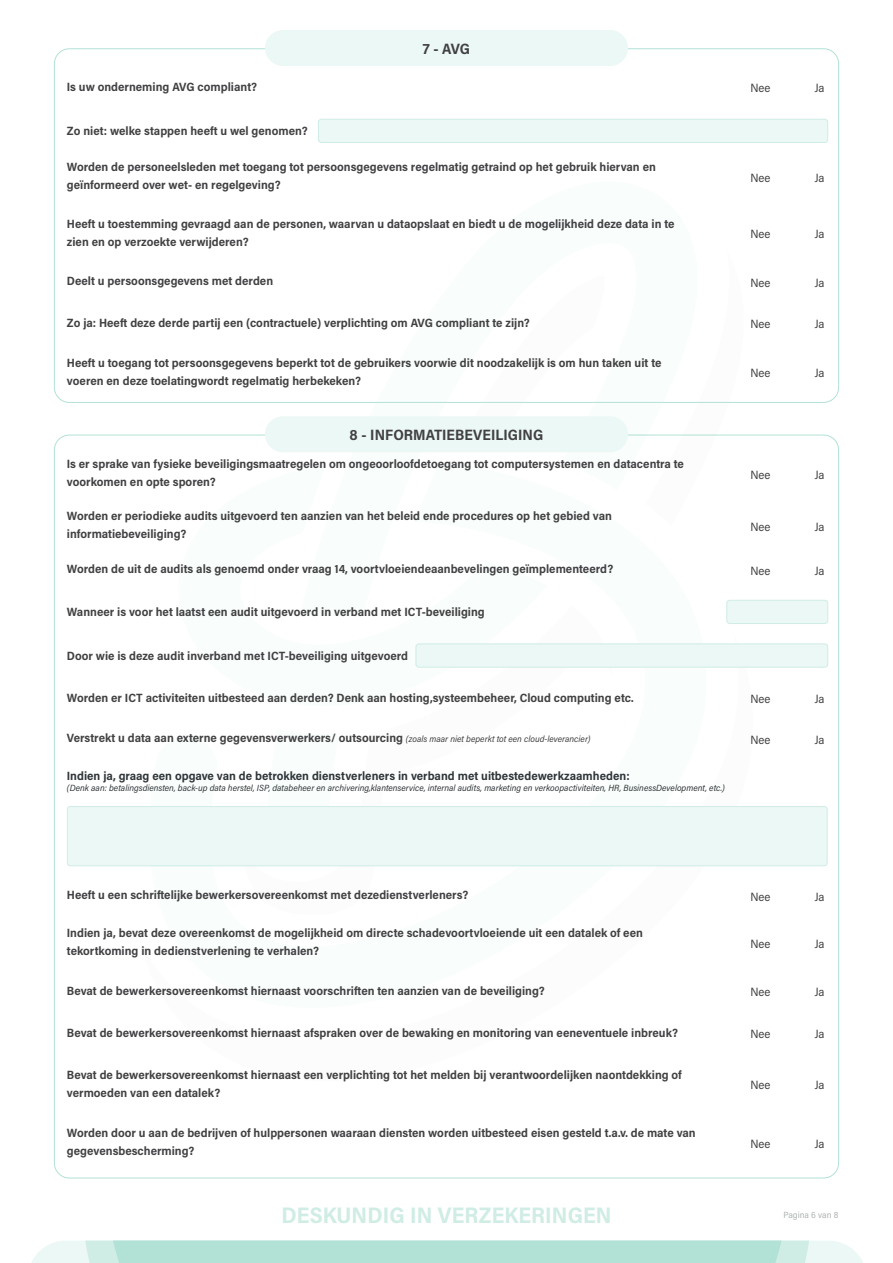
<style>
.page{position:relative;width:893px;height:1263px;background:#fff}
.page>*{position:absolute;margin:0;border:0;box-sizing:border-box;transform-origin:0 0}
.t1{font:700 22.5px "Acumin Pro Semi Cond";letter-spacing:.005em;color:#cfece5}
.t2{font:700 15px "Acumin Pro Semi Cond";color:#414042}
.t3{font:700 12px/18px "Acumin Pro Semi Cond";color:#414042}
.t4{font:700 12px "Acumin Pro Semi Cond";color:#2f3538}
.t5{font:12px "Acumin Pro Semi Cond";letter-spacing:-.005em;color:#414042}
.t6{font:italic 9px "Acumin Pro Semi Cond";color:#2f3538}
.t7{font:9px "Acumin Pro Semi Cond";color:#afb1b1}
.s1{font-weight:400;font-style:italic;font-size:9px}
</style>
<div class="page">
<svg style="left:31px;top:1240px;width:832px;height:23px;background:#bde5dc"></svg>
<div style="left:265px;top:30px;width:363px;height:36px;background:#ecf8f5;border-radius:18px"></div>
<div style="left:265px;top:416px;width:363px;height:36px;background:#ecf8f5;border-radius:18px"></div>
<div style="left:318px;top:119px;width:510px;height:23px;background:#ecf8f5;border-radius:3px"></div>
<div style="left:318px;top:119px;width:510px;height:24px;border:1px solid #cfece5;border-radius:3px"></div>
<div style="left:727px;top:600px;width:101px;height:23px;background:#ecf8f5;border-radius:3px"></div>
<div style="left:726px;top:600px;width:102px;height:24px;border:1px solid #cfece5;border-radius:3px"></div>
<div style="left:416px;top:644px;width:412px;height:23px;background:#ecf8f5;border-radius:3px"></div>
<div style="left:416px;top:643px;width:412px;height:24px;border:1px solid #cfece5;border-radius:3px"></div>
<div style="left:67px;top:806px;width:760px;height:60px;background:#ecf8f5;border-radius:3px"></div>
<div style="left:67px;top:806px;width:760px;height:60px;border:1px solid #cfece5;border-radius:3px"></div>
<p class="t3" style="left:67px;top:77px;width:192px">Is uw onderneming AVG compliant?</p>
<p class="t3" style="left:67px;top:121px;width:242px">Zo niet: welke stappen heeft u wel genomen?</p>
<p class="t2" style="left:423px;top:38px;width:49px">7 - AVG</p>
<p class="t3" style="left:67px;top:158px;width:590px">Worden de personeelsleden met toegang tot persoonsgegevens regelmatig getraind op het gebruik hiervan en geïnformeerd over wet- en regelgeving?</p>
<p class="t3" style="left:67px;top:214px;width:609px">Heeft u toestemming gevraagd aan de personen, waarvan u dataopslaat en biedt u de mogelijkheid deze data in te zien en op verzoekte verwijderen?</p>
<p class="t3" style="left:67px;top:272px;width:208px">Deelt u persoonsgegevens met derden</p>
<p class="t3" style="left:67px;top:313px;width:464px">Zo ja: Heeft deze derde partij een (contractuele) verplichting om AVG compliant te zijn?</p>
<p class="t3" style="left:67px;top:353px;width:596px">Heeft u toegang tot persoonsgegevens beperkt tot de gebruikers voorwie dit noodzakelijk is om hun taken uit te voeren en deze toelatingwordt regelmatig herbekeken?</p>
<p class="t2" style="left:350px;top:424px;width:195px">8 - INFORMATIEBEVEILIGING</p>
<p class="t3" style="left:67px;top:454px;width:619px">Is er sprake van fysieke beveiligingsmaatregelen om ongeoorloofdetoegang tot computersystemen en datacentra te voorkomen en opte sporen?</p>
<p class="t3" style="left:67px;top:506px;width:546px">Worden er periodieke audits uitgevoerd ten aanzien van het beleid ende procedures op het gebied van informatiebeveiliging?</p>
<p class="t3" style="left:67px;top:560px;width:548px">Worden de uit de audits als genoemd onder vraag 14, voortvloeiendeaanbevelingen geïmplementeerd?</p>
<p class="t3" style="left:67px;top:602px;width:419px">Wanneer is voor het laatst een audit uitgevoerd in verband met ICT-beveiliging</p>
<p class="t3" style="left:67px;top:646px;width:343px">Door wie is deze audit inverband met ICT-beveiliging uitgevoerd</p>
<p class="t3" style="left:67px;top:688px;width:568px">Worden er ICT activiteiten uitbesteed aan derden? Denk aan hosting,systeembeheer, Cloud computing etc.</p>
<p class="t3" style="left:67px;top:729px;width:525px">Verstrekt u data aan externe gegevensverwerkers/ outsourcing <span class="s1">(zoals maar niet beperkt tot een cloud-leverancier)</span></p>
<p class="t4" style="left:67px;top:767px;width:564px">Indien ja, graag een opgave van de betrokken dienstverleners in verband met uitbestedewerkzaamheden:</p>
<p class="t6" style="left:67px;top:781px;width:660px">(Denk aan: betalingsdiensten, back-up data herstel, ISP, databeheer en archivering,klantenservice, internal audits, marketing en verkoopactiviteiten, HR, BusinessDevelopment, etc.)</p>
<p class="t5" style="left:750px;top:80px;width:22px">Nee</p>
<p class="t5" style="left:750px;top:169px;width:22px">Nee</p>
<p class="t5" style="left:750px;top:226px;width:22px">Nee</p>
<p class="t5" style="left:750px;top:275px;width:22px">Nee</p>
<p class="t5" style="left:750px;top:316px;width:22px">Nee</p>
<p class="t5" style="left:750px;top:365px;width:22px">Nee</p>
<p class="t5" style="left:750px;top:466px;width:22px">Nee</p>
<p class="t5" style="left:750px;top:518px;width:22px">Nee</p>
<p class="t5" style="left:750px;top:562px;width:22px">Nee</p>
<p class="t5" style="left:750px;top:691px;width:22px">Nee</p>
<p class="t5" style="left:750px;top:731px;width:22px">Nee</p>
<p class="t3" style="left:67px;top:886px;width:403px">Heeft u een schriftelijke bewerkersovereenkomst met dezedienstverleners?</p>
<p class="t3" style="left:67px;top:923px;width:578px">Indien ja, bevat deze overeenkomst de mogelijkheid om directe schadevoortvloeiende uit een datalek of een tekortkoming in dedienstverlening te verhalen?</p>
<p class="t3" style="left:67px;top:981px;width:479px">Bevat de bewerkersovereenkomst hiernaast voorschriften ten aanzien van de beveiliging?</p>
<p class="t3" style="left:67px;top:1023px;width:613px">Bevat de bewerkersovereenkomst hiernaast afspraken over de bewaking en monitoring van eeneventuele inbreuk?</p>
<p class="t3" style="left:67px;top:1065px;width:616px">Bevat de bewerkersovereenkomst hiernaast een verplichting tot het melden bij verantwoordelijken naontdekking of vermoeden van een datalek?</p>
<p class="t3" style="left:67px;top:1123px;width:630px">Worden door u aan de bedrijven of hulppersonen waaraan diensten worden uitbesteed eisen gesteld t.a.v. de mate van gegevensbescherming?</p>
<p class="t5" style="left:750px;top:888px;width:22px">Nee</p>
<p class="t5" style="left:750px;top:935px;width:22px">Nee</p>
<p class="t5" style="left:750px;top:984px;width:22px">Nee</p>
<p class="t5" style="left:750px;top:1026px;width:22px">Nee</p>
<p class="t5" style="left:750px;top:1077px;width:22px">Nee</p>
<p class="t5" style="left:750px;top:1135px;width:22px">Nee</p>
<p class="t5" style="left:815px;top:80px;width:11px">Ja</p>
<p class="t5" style="left:815px;top:169px;width:11px">Ja</p>
<p class="t5" style="left:815px;top:226px;width:11px">Ja</p>
<p class="t5" style="left:815px;top:274px;width:11px">Ja</p>
<p class="t5" style="left:815px;top:316px;width:11px">Ja</p>
<p class="t5" style="left:815px;top:365px;width:11px">Ja</p>
<p class="t5" style="left:815px;top:466px;width:11px">Ja</p>
<p class="t5" style="left:815px;top:518px;width:11px">Ja</p>
<p class="t5" style="left:815px;top:562px;width:11px">Ja</p>
<p class="t5" style="left:815px;top:691px;width:11px">Ja</p>
<p class="t5" style="left:815px;top:731px;width:11px">Ja</p>
<p class="t5" style="left:815px;top:888px;width:11px">Ja</p>
<p class="t5" style="left:815px;top:935px;width:11px">Ja</p>
<p class="t5" style="left:815px;top:983px;width:11px">Ja</p>
<p class="t5" style="left:815px;top:1026px;width:11px">Ja</p>
<p class="t5" style="left:815px;top:1077px;width:11px">Ja</p>
<p class="t5" style="left:815px;top:1135px;width:11px">Ja</p>
<h1 class="t1" style="left:281px;top:1199px;width:331px">DESKUNDIG IN VERZEKERINGEN</h1>
<p class="t7" style="left:783px;top:1208px;width:57px">Pagina 6 van 8</p>
</div>
